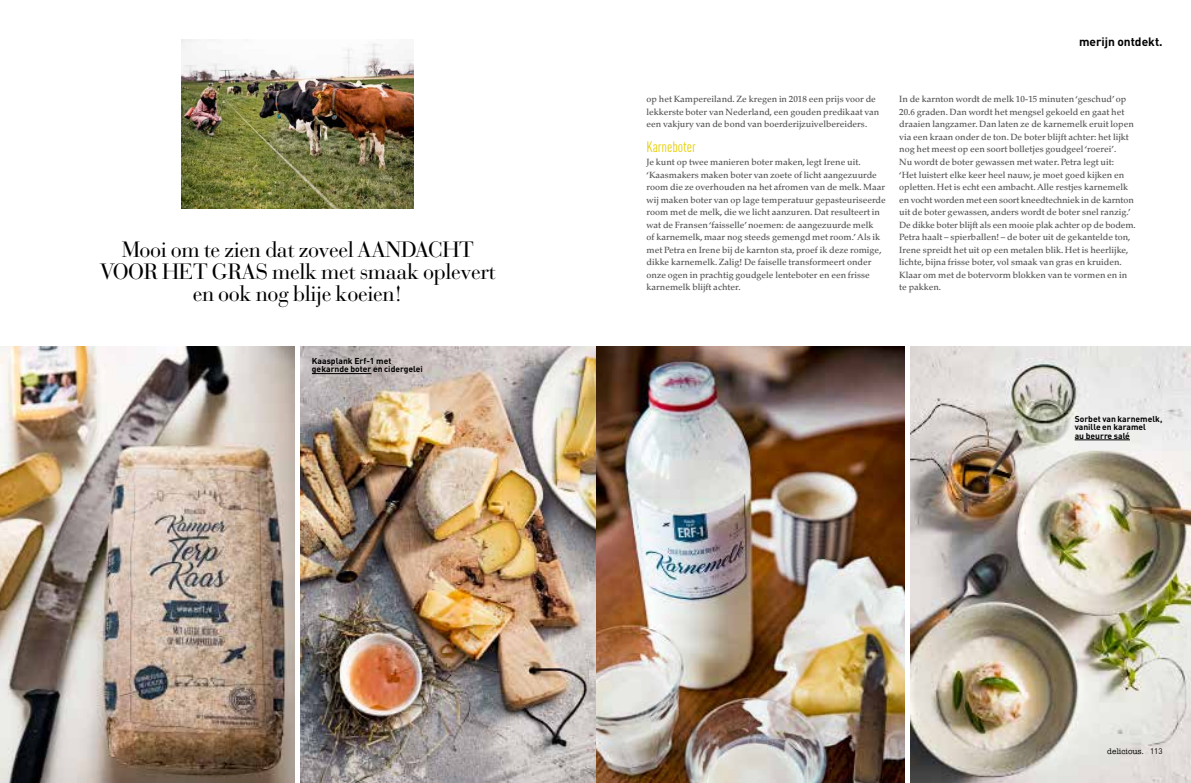
<style>
.page{position:relative;width:1191px;height:783px;background:#fff}
.page>*{position:absolute;margin:0;border:0;box-sizing:border-box;transform-origin:0 0}
.t1{font:22px/22px "Bauer Bodoni Std";letter-spacing:-.02em;color:#000;text-align:center}
.t2{font:condensed 15px "DINOT";color:#e6ce00}
.t3{font:700 12px "DINOT";color:#000}
.t4{font:500 9px/12.5px "Palatino LT Std";color:#575756}
.t5{font:700 8.5px/8.5px "DINOT";color:#000}
.t6{font:500 8px "American Typewriter Std";color:#000}
.s1{font-family:"DINOT";font-weight:400}
</style>
<div class="page">
<img style="left:0;top:346px;width:295px;height:436px">
<img style="left:300px;top:346px;width:604px;height:436px">
<img style="left:910px;top:346px;width:281px;height:436px">
<img style="left:182px;top:40px;width:232px;height:169px">
<hr style="left:1074px;top:439px;width:56px;height:1px;background:#000">
<hr style="left:312px;top:373px;width:59px;height:1px;background:#000">
<h1 class="t1" style="left:99px;top:239px;width:398px">Mooi om te zien dat zoveel AANDACHT<br>VOOR HET GRAS melk met smaak oplevert en ook nog blije koeien!</h1>
<p class="t5" style="left:312px;top:356px;width:112px">Kaasplank Erf-1 met gekarnde boter en cidergelei</p>
<h3 class="t3" style="left:1079px;top:34px;width:85px">merijn ontdekt.</h3>
<p class="t4" style="left:646px;top:93px;width:234px">op het Kampereiland. Ze kregen in 2018 een prijs voor de lekkerste boter van Nederland, een gouden predikaat van een vakjury van de bond van boerderijzuivelbereiders.</p>
<h2 class="t2" style="left:646px;top:138px;width:51px">Karneboter</h2>
<p class="t4" style="left:646px;top:156px;width:241px">Je kunt op twee manieren boter maken, legt Irene uit. ‘Kaasmakers maken boter van zoete of licht aangezuurde room die ze overhouden na het afromen van de melk. Maar wij maken boter van op lage temperatuur gepasteuriseerde room met de melk, die we licht aanzuren. Dat resulteert in wat de Fransen ‘faisselle’ noemen: de aangezuurde melk<br>of karnemelk, maar nog steeds gemengd met room.’ Als ik met Petra en Irene bij de karnton sta, proef ik deze romige, dikke karnemelk. Zalig! De faiselle transformeert onder onze ogen in prachtig goudgele lenteboter en een frisse karnemelk blijft achter.</p>
<p class="t4" style="left:899px;top:93px;width:238px">In de karnton wordt de melk 10-15 minuten ‘geschud’ op 20.6 graden. Dan wordt het mengsel gekoeld en gaat het draaien langzamer. Dan laten ze de karnemelk eruit lopen via een kraan onder de ton. De boter blijft achter: het lijkt nog het meest op een soort bolletjes goudgeel ‘roerei’.<br>Nu wordt de boter gewassen met water. Petra legt uit:<br>‘Het luistert elke keer heel nauw, je moet goed kijken en opletten. Het is echt een ambacht. Alle restjes karnemelk en vocht worden met een soort kneedtechniek in de karnton uit de boter gewassen, anders wordt de boter snel ranzig.’ De dikke boter blijft als een mooie plak achter op de bodem.<br>Petra haalt – spierballen! – de boter uit de gekantelde ton, Irene spreidt het uit op een metalen blik. Het is heerlijke, lichte, bijna frisse boter, vol smaak van gras en kruiden.<br>Klaar om met de botervorm blokken van te vormen en in te pakken.</p>
<p class="t5" style="left:1074px;top:414px;width:89px">Sorbet van karnemelk, vanille en karamel<br>au beurre salé</p>
<p class="t6" style="left:1107px;top:746px;width:57px">delicious. <span class="s1">113</span></p>
</div>
